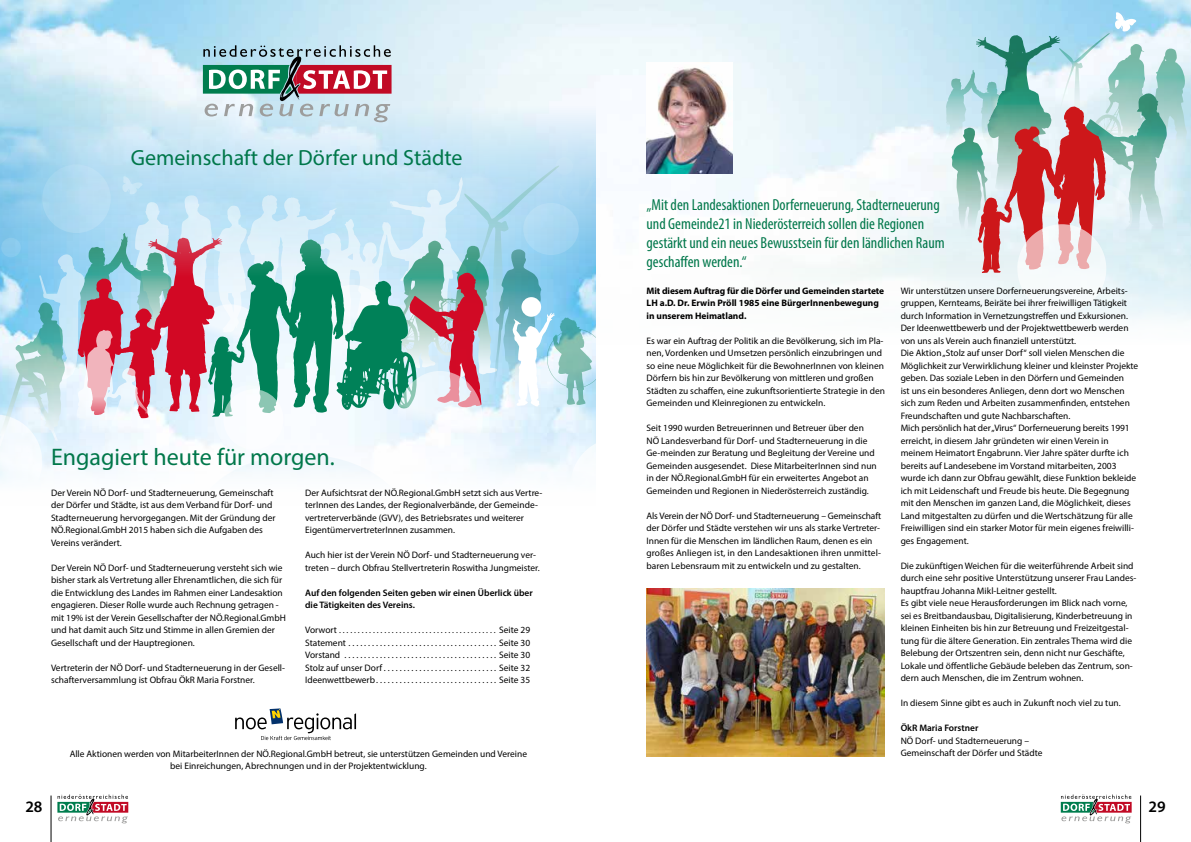
<style>
.page{position:relative;width:1191px;height:842px;background:#fff}
.page>*{position:absolute;margin:0;border:0;box-sizing:border-box;transform-origin:0 0}
.t1{font:24px "Myriad Pro";color:#00774a}
.t2{font:22px "Myriad Pro";color:#00774a}
.t3{font:condensed 16px/19px "Myriad Pro";color:#00774a}
.t4{font:600 16px "Myriad Pro";color:#000}
.t5{font:9.4px/12.5px "Myriad Pro";color:#000}
.t6{font:700 9.4px/12.5px "Myriad Pro";color:#000}
.t7{font:600 9.4px/12.5px "Myriad Pro";color:#000}
.t8{font:9px "Myriad Pro";color:#000}
.s1{font-size:9.4px}
</style>
<div class="page">
<img style="left:0;top:0;width:1191px;height:321px">
<img style="left:646px;top:589px;width:238px;height:168px">
<img style="left:0;top:74px;width:595px;height:63px">
<svg style="left:0;top:137px;width:596px;height:344px"></svg>
<div style="left:1px;top:238px;width:20px;height:19px;background:#89caed;border-radius:50%"></div>
<svg style="left:203px;top:45px;width:188px;height:77px"></svg>
<svg style="left:942px;top:12px;width:249px;height:261px"></svg>
<svg style="left:1017px;top:224px;width:89px;height:89px;fill:#f6fafb"></svg>
<img style="left:646px;top:62px;width:86px;height:112px">
<svg style="left:235px;top:708px;width:121px;height:32px"></svg>
<svg style="left:57px;top:794px;width:71px;height:29px"></svg>
<hr style="left:51px;top:795px;width:1px;height:47px;background:#000">
<svg style="left:1060px;top:794px;width:71px;height:29px"></svg>
<hr style="left:1140px;top:795px;width:1px;height:47px;background:#000">
<h2 class="t2" style="left:131px;top:144px;width:333px">Gemeinschaft der Dörfer und Städte</h2>
<h1 class="t1" style="left:51px;top:442px;width:285px">Engagiert heute für morgen.</h1>
<p class="t5" style="left:51px;top:486px;width:226px">Der Verein NÖ Dorf- und Stadterneuerung, Gemeinschaft der Dörfer und Städte, ist aus dem Verband für Dorf- und Stadterneuerung hervorgegangen. Mit der Gründung der NÖ.Regional.GmbH 2015 haben sich die Aufgaben des Vereins verändert.</p>
<p class="t5" style="left:51px;top:561px;width:236px">Der Verein NÖ Dorf- und Stadterneuerung versteht sich wie bisher stark als Vertretung aller Ehrenamtlichen, die sich für die Entwicklung des Landes im Rahmen einer Landesaktion engagieren. Dieser Rolle wurde auch Rechnung getragen - mit 19% ist der Verein Gesellschafter der NÖ.Regional.GmbH und hat damit auch Sitz und Stimme in allen Gremien der Gesellschaft und der Hauptregionen.</p>
<p class="t5" style="left:51px;top:661px;width:235px">Vertreterin der NÖ Dorf- und Stadterneuerung in der Gesell&shy;schafterversammlung ist Obfrau ÖkR Maria Forstner.</p>
<p class="t5" style="left:305px;top:486px;width:238px">Der Aufsichtsrat der NÖ.Regional.GmbH setzt sich aus Vertre&shy;terInnen des Landes, der Regionalverbände, der Gemeinde&shy;vertreterverbände (GVV), des Betriebsrates und weiterer EigentümervertreterInnen zusammen.</p>
<p class="t5" style="left:305px;top:549px;width:236px">Auch hier ist der Verein NÖ Dorf- und Stadterneuerung ver&shy;treten – durch Obfrau Stellvertreterin Roswitha Jungmeister.</p>
<p class="t7" style="left:305px;top:586px;width:229px">Auf den folgenden Seiten geben wir einen Überlick über die Tätigkeiten des Vereins.</p>
<p class="t8" style="left:305px;top:625px;width:37px"><span class="s1">Vorwort</span> ..........................................</p>
<p class="t5" style="left:499px;top:624px;width:33px">Seite 29</p>
<p class="t5" style="left:305px;top:636px;width:45px">Statement.......................................</p>
<p class="t5" style="left:499px;top:636px;width:33px">Seite 30</p>
<p class="t5" style="left:305px;top:649px;width:41px">Vorstand ........................................</p>
<p class="t5" style="left:499px;top:649px;width:33px">Seite 30</p>
<p class="t5" style="left:305px;top:661px;width:80px">Stolz auf unser Dorf..............................</p>
<p class="t5" style="left:499px;top:661px;width:33px">Seite 32</p>
<p class="t5" style="left:305px;top:674px;width:73px">Ideenwettbewerb................................</p>
<p class="t5" style="left:499px;top:674px;width:33px">Seite 35</p>
<h3 class="t3" style="left:646px;top:195px;width:300px">„Mit den Landesaktionen Dorferneuerung, Stadterneuerung und Gemeinde21 in Niederösterreich sollen die Regionen gestärkt und ein neues Bewusstsein für den ländlichen Raum geschaffen werden.“</h3>
<p class="t6" style="left:646px;top:284px;width:239px">Mit diesem Auftrag für die Dörfer und Gemeinden startete<br>LH a.D. Dr. Erwin Pröll 1985 eine BürgerInnenbewegung in unserem Heimatland.</p>
<p class="t5" style="left:646px;top:334px;width:240px">Es war ein Auftrag der Politik an die Bevölkerung, sich im Pla&shy;nen, Vordenken und Umsetzen persönlich einzubringen und so eine neue Möglichkeit für die BewohnerInnen von kleinen Dörfern bis hin zur Bevölkerung von mittleren und großen Städten zu schaffen, eine zukunftsorientierte Strategie in den Gemeinden und Kleinregionen zu entwickeln.</p>
<p class="t5" style="left:646px;top:421px;width:232px">Seit 1990 wurden Betreuerinnen und Betreuer über den NÖ Landesverband für Dorf- und Stadterneuerung in die Ge-meinden zur Beratung und Begleitung der Vereine und Gemeinden ausgesendet. Diese MitarbeiterInnen sind nun in der NÖ.Regional.GmbH für ein erweitertes Angebot an Gemeinden und Regionen in Niederösterreich zuständig.</p>
<p class="t5" style="left:646px;top:509px;width:236px">Als Verein der NÖ Dorf- und Stadterneuerung – Gemeinschaft der Dörfer und Städte verstehen wir uns als starke Vertreter-Innen für die Menschen im ländlichen Raum, denen es ein großes Anliegen ist, in den Landesaktionen ihren unmittel&shy;baren Lebensraum mit zu entwickeln und zu gestalten.</p>
<p class="t5" style="left:900px;top:284px;width:239px">Wir unterstützen unsere Dorferneuerungsvereine, Arbeits&shy;gruppen, Kernteams, Beiräte bei ihrer freiwilligen Tätigkeit durch Information in Vernetzungstreffen und Exkursionen.<br>Der Ideenwettbewerb und der Projektwettbewerb werden von uns als Verein auch finanziell unterstützt.<br>Die Aktion „Stolz auf unser Dorf“ soll vielen Menschen die Möglichkeit zur Verwirklichung kleiner und kleinster Projekte geben. Das soziale Leben in den Dörfern und Gemeinden<br>ist uns ein besonderes Anliegen, denn dort wo Menschen sich zum Reden und Arbeiten zusammenfinden, entstehen Freundschaften und gute Nachbarschaften.<br>Mich persönlich hat der „Virus“ Dorferneuerung bereits 1991 erreicht, in diesem Jahr gründeten wir einen Verein in meinem Heimatort Engabrunn. Vier Jahre später durfte ich bereits auf Landesebene im Vorstand mitarbeiten, 2003 wurde ich dann zur Obfrau gewählt, diese Funktion bekleide ich mit Leidenschaft und Freude bis heute. Die Begegnung mit den Menschen im ganzen Land, die Möglichkeit, dieses Land mitgestalten zu dürfen und die Wertschätzung für alle Freiwilligen sind ein starker Motor für mein eigenes freiwilli&shy;ges Engagement.</p>
<p class="t5" style="left:900px;top:559px;width:237px">Die zukünftigen Weichen für die weiterführende Arbeit sind durch eine sehr positive Unterstützung unserer Frau Landes&shy;hauptfrau Johanna Mikl-Leitner gestellt.<br>Es gibt viele neue Herausforderungen im Blick nach vorne, sei es Breitbandausbau, Digitalisierung, Kinderbetreuung in kleinen Einheiten bis hin zur Betreuung und Freizeitgestal&shy;tung für die ältere Generation. Ein zentrales Thema wird die Belebung der Ortszentren sein, denn nicht nur Geschäfte, Lokale und öffentliche Gebäude beleben das Zentrum, son&shy;dern auch Menschen, die im Zentrum wohnen.</p>
<p class="t5" style="left:900px;top:696px;width:222px">In diesem Sinne gibt es auch in Zukunft noch viel zu tun.</p>
<p class="t7" style="left:900px;top:721px;width:79px">ÖkR Maria Forstner</p>
<p class="t5" style="left:900px;top:734px;width:130px">NÖ Dorf- und Stadterneuerung –</p>
<p class="t5" style="left:70px;top:747px;width:459px">Alle Aktionen werden von MitarbeiterInnen der NÖ.Regional.GmbH betreut, sie unterstützen Gemeinden und Vereine</p>
<p class="t5" style="left:900px;top:746px;width:143px">Gemeinschaft der Dörfer und Städte</p>
<p class="t5" style="left:170px;top:759px;width:258px">bei Einreichungen, Abrechnungen und in der Projektentwicklung.</p>
<h3 class="t4" style="left:25px;top:796px;width:19px">28</h3>
<h3 class="t4" style="left:1148px;top:796px;width:19px">29</h3>
</div>
